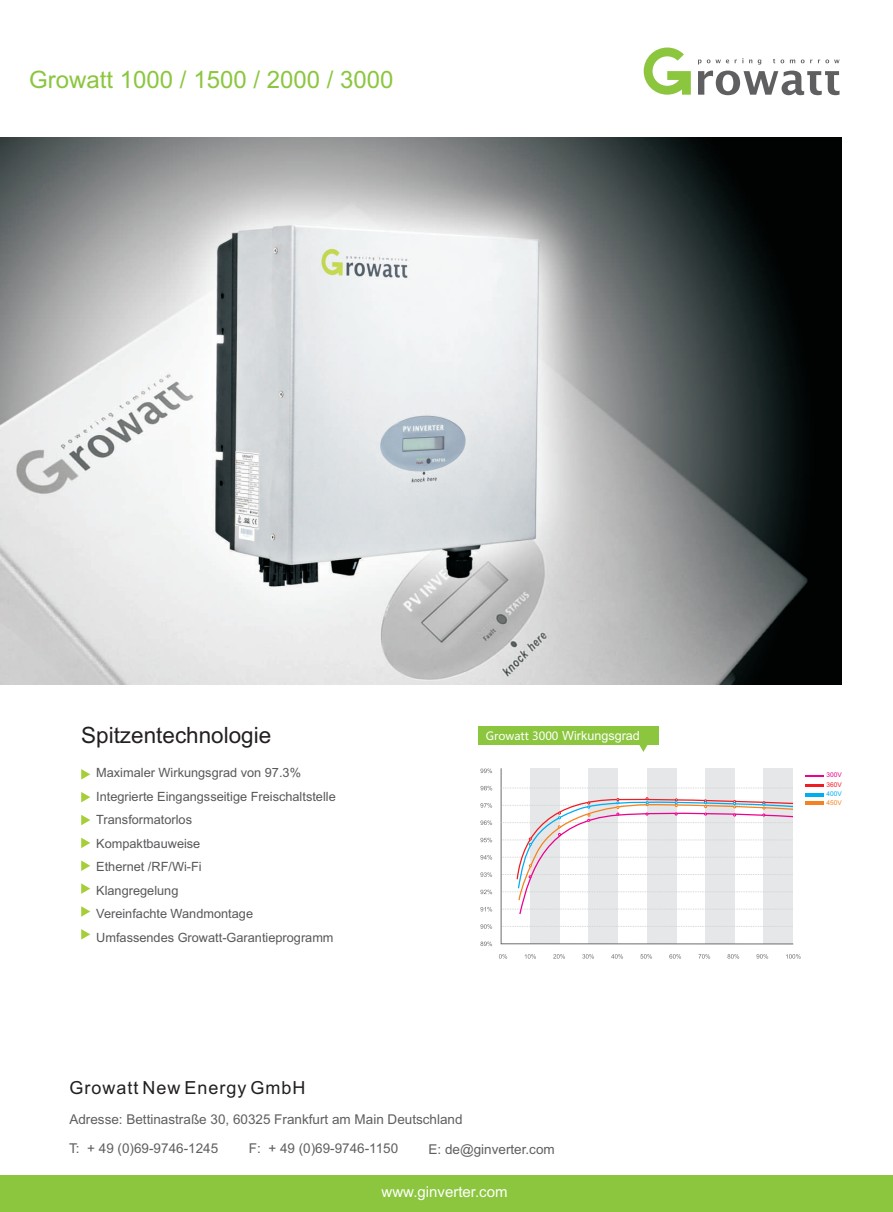
<style>
.page{position:relative;width:893px;height:1212px;background:#fff}
.page>*{position:absolute;margin:0;border:0;box-sizing:border-box;transform-origin:0 0}
.t1{font:24px "Arial";color:#8bc63e}
.t2{font:22.5px "Arial";color:#231f20}
.t3{font:18px "Arial";letter-spacing:.055em;color:#231f20}
.t4{font:15px "Arial";color:#fff}
.t5{font:13.5px/29.2px "Arial";color:#5f5f62}
.t6{font:12.75px/23.5px "Arial";color:#57585a}
.t7{font:12.6px "Arial";color:#fff}
.t8{font:6.6px "Arial";color:#ed028c}
.t9{font:6.6px "Arial";color:#ee1d23}
.t10{font:6.6px "Arial";color:#f58220}
.t11{font:6.6px "Arial";color:#00aeef}
.s1{font-family:"Microsoft Ya Hei";font-size:11.25px}
</style>
<div class="page">
<svg style="left:698px;top:60px;width:3px;height:5px"></svg>
<svg style="left:707px;top:60px;width:22px;height:3px"></svg>
<svg style="left:758px;top:60px;width:3px;height:5px"></svg>
<svg style="left:773px;top:59px;width:11px;height:4px"></svg>
<svg style="left:801px;top:60px;width:11px;height:3px"></svg>
<svg style="left:818px;top:60px;width:21px;height:3px"></svg>
<svg style="left:698px;top:71px;width:141px;height:24px"></svg>
<svg style="left:644px;top:48px;width:47px;height:47px"></svg>
<div style="left:0;top:1175px;width:893px;height:37px;background:#8bc63e"></div>
<img style="left:0;top:138px;width:841px;height:546px">
<svg style="left:81px;top:769px;width:9px;height:10px"></svg>
<svg style="left:81px;top:792px;width:9px;height:10px"></svg>
<svg style="left:81px;top:815px;width:9px;height:10px"></svg>
<svg style="left:81px;top:838px;width:9px;height:10px"></svg>
<svg style="left:81px;top:860px;width:9px;height:11px"></svg>
<svg style="left:81px;top:883px;width:9px;height:11px"></svg>
<svg style="left:81px;top:906px;width:9px;height:11px"></svg>
<svg style="left:81px;top:929px;width:9px;height:10px"></svg>
<hr style="left:805px;top:801px;width:19px;height:4px;background:#f58220">
<hr style="left:805px;top:793px;width:19px;height:3px;background:#00aeef">
<hr style="left:805px;top:784px;width:19px;height:3px;background:#ee1d23">
<svg style="left:805px;top:775px;width:19px;height:2px"></svg>
<div style="left:479px;top:727px;width:180px;height:18px;background:#8bc63e"></div>
<svg style="left:639px;top:745px;width:9px;height:7px"></svg>
<svg style="left:480px;top:803px;width:12px;height:5px"></svg>
<svg style="left:480px;top:820px;width:12px;height:5px"></svg>
<svg style="left:480px;top:838px;width:12px;height:4px"></svg>
<svg style="left:480px;top:855px;width:12px;height:5px"></svg>
<svg style="left:480px;top:872px;width:12px;height:5px"></svg>
<svg style="left:480px;top:889px;width:12px;height:5px"></svg>
<svg style="left:480px;top:907px;width:12px;height:4px"></svg>
<svg style="left:480px;top:924px;width:12px;height:5px"></svg>
<svg style="left:480px;top:941px;width:12px;height:5px"></svg>
<svg style="left:499px;top:954px;width:8px;height:5px"></svg>
<svg style="left:525px;top:954px;width:11px;height:5px"></svg>
<svg style="left:553px;top:954px;width:12px;height:5px"></svg>
<svg style="left:582px;top:954px;width:12px;height:5px"></svg>
<svg style="left:611px;top:954px;width:12px;height:5px"></svg>
<svg style="left:640px;top:954px;width:12px;height:5px"></svg>
<svg style="left:669px;top:954px;width:12px;height:5px"></svg>
<svg style="left:698px;top:954px;width:12px;height:5px"></svg>
<svg style="left:727px;top:954px;width:12px;height:5px"></svg>
<svg style="left:756px;top:954px;width:12px;height:5px"></svg>
<svg style="left:786px;top:954px;width:15px;height:5px"></svg>
<svg style="left:500px;top:768px;width:294px;height:177px"></svg>
<svg style="left:481px;top:786px;width:11px;height:4px"></svg>
<svg style="left:480px;top:768px;width:12px;height:5px"></svg>
<svg style="left:501px;top:787px;width:292px;height:1px"></svg>
<svg style="left:501px;top:797px;width:293px;height:118px"></svg>
<h1 class="t1" style="left:29px;top:70px;width:366px">Growatt 1000 / 1500 / 2000 / 3000</h1>
<h2 class="t2" style="left:81px;top:727px;width:192px">Spitzentechnologie</h2>
<p class="t6" style="left:96px;top:762px;width:241px">Maximaler Wirkungsgrad von 97.3%<br>Integrierte Eingangsseitige Freischaltstelle<br>Transformatorlos<br>Kompaktbauweise<br>Ethernet /RF/Wi-Fi<br>Klangregelung<br>Vereinfachte Wandmontage<br>Umfassendes Growatt-Garantieprogramm</p>
<p class="t7" style="left:486px;top:731px;width:155px"><span class="s1">Growatt 3000</span> Wirkungsgrad</p>
<h3 class="t3" style="left:69px;top:1081px;width:238px">Growatt New Energy GmbH</h3>
<p class="t5" style="left:69px;top:1106px;width:395px">Adresse: Bettinastraße 30, 60325 Frankfurt am Main Deutschland<br>T: + 49 (0)69-9746-1245</p>
<p class="t5" style="left:249px;top:1135px;width:151px">F: + 49 (0)69-9746-1150</p>
<p class="t5" style="left:429px;top:1136px;width:128px">E: de@ginverter.com</p>
<p class="t4" style="left:382px;top:1186px;width:127px">www.ginverter.com</p>
<p class="t8" style="left:827px;top:772px;width:17px">300V</p>
<p class="t9" style="left:827px;top:782px;width:17px">360V</p>
<p class="t10" style="left:827px;top:800px;width:17px">450V</p>
<p class="t11" style="left:827px;top:791px;width:17px">400V</p>
</div>
